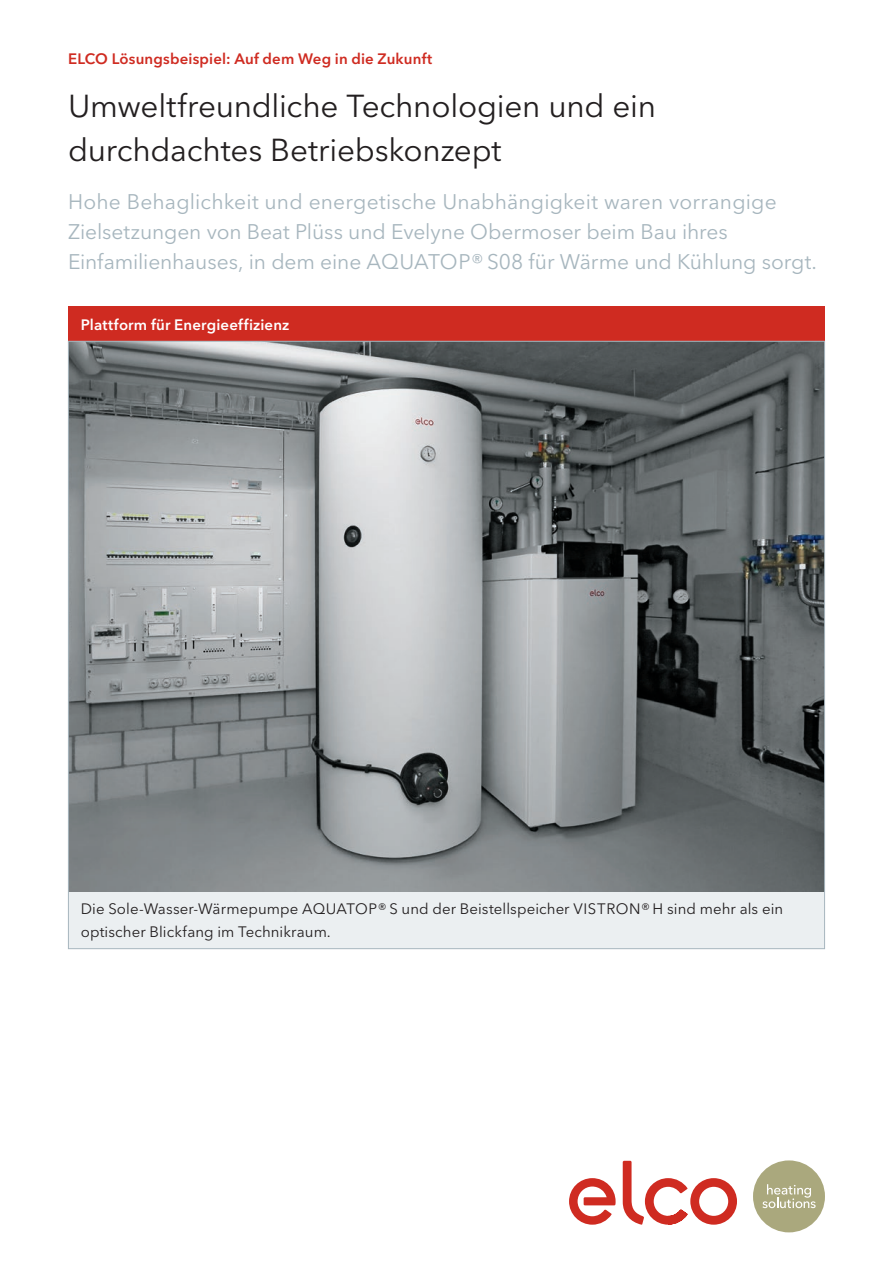
<style>
.page{position:relative;width:893px;height:1263px;background:#fff}
.page>*{position:absolute;margin:0;border:0;box-sizing:border-box;transform-origin:0 0}
.t1{font:31.5px/43.2px "Avenir Next LT Pro";letter-spacing:-.01em;color:#231f20}
.t2{font:21px/30px "Avenir Next LT Pro";color:#a7b6be}
.t3{font:15px/22.5px "Avenir Next LT Pro";letter-spacing:.005em;color:#231f20}
.t4{font:600 15px "Avenir Next LT Pro";letter-spacing:.01em;color:#cf2b21}
.t5{font:600 15px "Avenir Next LT Pro";letter-spacing:.01em;color:#fff}
</style>
<div class="page">
<div style="left:753px;top:1160px;width:72px;height:72px;background:#aaa87d;border-radius:50%"></div>
<svg style="left:762px;top:1184px;width:54px;height:24px"></svg>
<svg style="left:569px;top:1161px;width:168px;height:64px"></svg>
<img style="left:70px;top:343px;width:753px;height:549px">
<div style="left:68px;top:307px;width:757px;height:34px;background:#cf2b21"></div>
<div style="left:68px;top:892px;width:757px;height:56px;background:#ebeff1"></div>
<p class="t4" style="left:68px;top:50px;width:366px">ELCO Lösungsbeispiel: Auf dem Weg in die Zukunft</p>
<h1 class="t1" style="left:68px;top:85px;width:589px">Umweltfreundliche Technologien und ein durchdachtes Betriebskonzept</h1>
<p class="t2" style="left:68px;top:187px;width:750px">Hohe Behaglichkeit und energetische Unabhängigkeit waren vorrangige<br>Zielsetzungen von Beat Plüss und Evelyne Obermoser beim Bau ihres<br>Einfamilienhauses, in dem eine AQUATOP® S08 für Wärme und Kühlung sorgt.</p>
<p class="t5" style="left:81px;top:315px;width:210px">Plattform für Energieeffizienz</p>
<p class="t3" style="left:81px;top:898px;width:704px">Die Sole-Wasser-Wärmepumpe AQUATOP® S und der Beistellspeicher VISTRON® H sind mehr als ein optischer Blickfang im Technikraum.</p>
</div>
